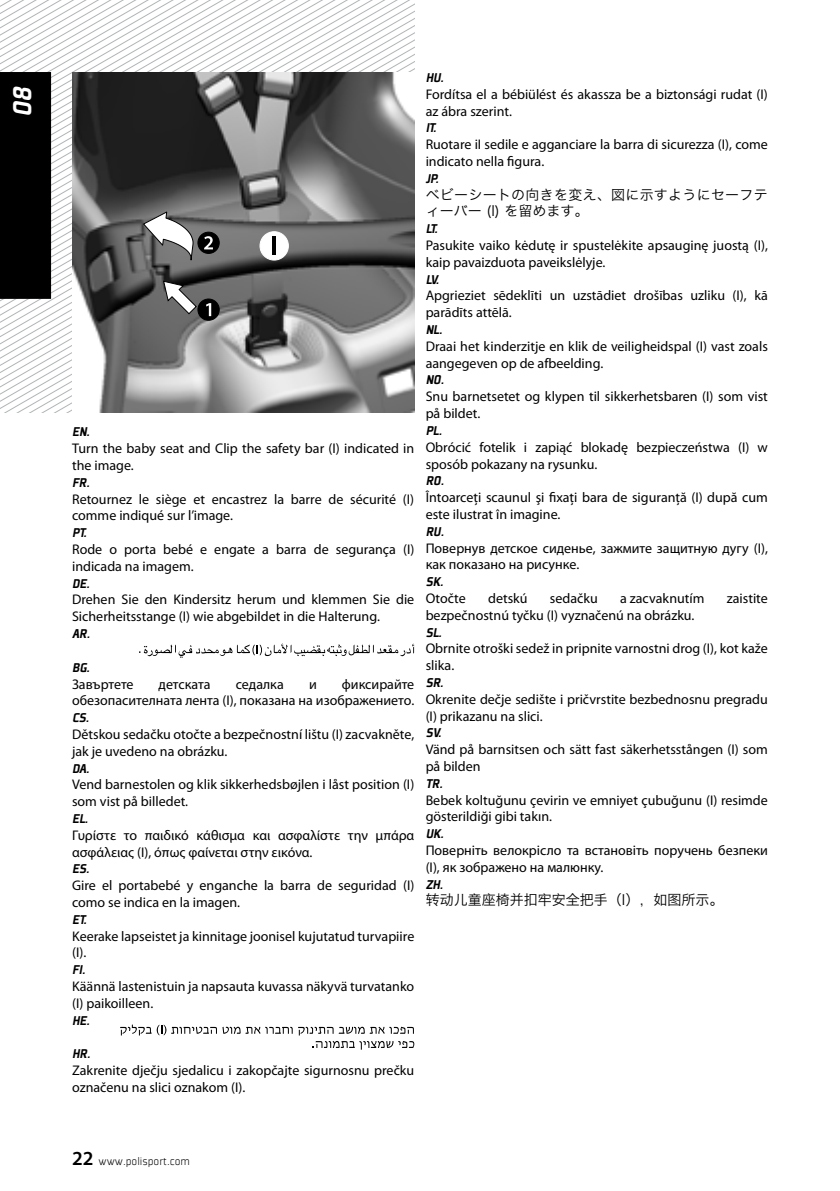
<style>
.page{position:relative;width:840px;height:1191px;background:#fff}
.page>*{position:absolute;margin:0;border:0;box-sizing:border-box;transform-origin:0 0}
.t1{font:28px "Plexes Black Italic Pro";color:#fff}
.t2{font:14px/16.8px "Myriad Pro";color:#000}
.t3{font:14px "Plexes Black Italic Pro";letter-spacing:-.01em;color:#000}
.t4{font:14px/16.8px "Hiragino Sans GB W3";letter-spacing:.02em;color:#000}
.t5{font:14px "Hiragino Sans GB W3";color:#000}
.t6{font:12px "Plexes Light Pro";color:#000}
.s1{font-family:"Myriad Pro";font-weight:600;font-size:20px}
</style>
<div class="page">
<svg style="left:0;top:0;width:414px;height:412px"></svg>
<div style="left:0;top:72px;width:51px;height:227px;background:#000"></div>
<img style="left:72px;top:72px;width:342px;height:340px">
<div style="left:260px;top:232px;width:28px;height:28px;background:#fff;border-radius:50%"></div>
<div style="left:259px;top:231px;width:30px;height:29px;border:1px solid #fff;border-radius:50%"></div>
<hr style="left:272px;top:236px;width:4px;height:19px;background:#000">
<svg style="left:143px;top:211px;width:50px;height:49px"></svg>
<svg style="left:163px;top:280px;width:34px;height:34px"></svg>
<div style="left:198px;top:299px;width:21px;height:21px;background:#000;border-radius:50%"></div>
<div style="left:197px;top:299px;width:22px;height:22px;border:1px solid #000;border-radius:50%"></div>
<svg style="left:206px;top:303px;width:5px;height:13px"></svg>
<div style="left:198px;top:232px;width:21px;height:21px;background:#000;border-radius:50%"></div>
<div style="left:197px;top:232px;width:22px;height:22px;border:1px solid #000;border-radius:50%"></div>
<svg style="left:204px;top:236px;width:9px;height:13px"></svg>
<svg style="left:139px;top:643px;width:275px;height:15px"></svg>
<svg style="left:298px;top:1026px;width:115px;height:9px"></svg>
<svg style="left:120px;top:1024px;width:172px;height:11px"></svg>
<svg style="left:312px;top:1041px;width:102px;height:8px"></svg>
<h1 class="t1" style="left:4px;top:117px;width:32px;rotate:-90deg">08</h1>
<p class="t3" style="left:72px;top:423px;width:19px">EN.</p>
<p class="t2" style="left:72px;top:440px;width:343px">Turn the baby seat and Clip the safety bar (I) indicated in the image.</p>
<p class="t3" style="left:72px;top:473px;width:19px">FR.</p>
<p class="t2" style="left:72px;top:490px;width:343px">Retournez le siège et encastrez la barre de sécurité (I) comme indiqué sur l’image.</p>
<p class="t3" style="left:72px;top:523px;width:16px">PT.</p>
<p class="t2" style="left:72px;top:541px;width:343px">Rode o porta bebé e engate a barra de segurança (I) indicada na imagem.</p>
<p class="t3" style="left:72px;top:574px;width:19px">DE.</p>
<p class="t2" style="left:72px;top:591px;width:343px">Drehen Sie den Kindersitz herum und klemmen Sie die<br>Sicherheitsstange (I) wie abgebildet in die Halterung.</p>
<p class="t3" style="left:72px;top:624px;width:19px">AR.</p>
<p class="t3" style="left:72px;top:658px;width:19px">BG.</p>
<p class="t2" style="left:72px;top:675px;width:63px">Завъртете</p>
<p class="t2" style="left:158px;top:675px;width:53px">детската</p>
<p class="t2" style="left:235px;top:675px;width:50px">седалка</p>
<p class="t2" style="left:309px;top:675px;width:9px">и</p>
<p class="t2" style="left:72px;top:675px;width:343px;text-align:right">фиксирайте<br>обезопасителната лента (І), показана на изображението.</p>
<p class="t3" style="left:72px;top:708px;width:18px">CS.</p>
<p class="t2" style="left:72px;top:725px;width:343px">Dětskou sedačku otočte a bezpečnostní lištu (I) zacvakněte, jak je uvedeno na obrázku.</p>
<p class="t3" style="left:72px;top:759px;width:19px">DA.</p>
<p class="t2" style="left:72px;top:776px;width:343px">Vend barnestolen og klik sikkerhedsbøjlen i låst position (I) som vist på billedet.</p>
<p class="t3" style="left:72px;top:809px;width:18px">EL.</p>
<p class="t2" style="left:72px;top:826px;width:343px">Γυρίστε το παιδικό κάθισμα και ασφαλίστε την μπάρα ασφάλειας (I), όπως φαίνεται στην εικόνα.</p>
<p class="t3" style="left:72px;top:859px;width:19px">ES.</p>
<p class="t2" style="left:72px;top:877px;width:343px">Gire el portabebé y enganche la barra de seguridad (I) como se indica en la imagen.</p>
<p class="t3" style="left:72px;top:910px;width:16px">ET.</p>
<p class="t2" style="left:72px;top:927px;width:343px">Keerake lapseistet ja kinnitage joonisel kujutatud turvapiire (I).</p>
<p class="t3" style="left:72px;top:960px;width:15px">FI.</p>
<p class="t2" style="left:72px;top:977px;width:343px">Käännä lastenistuin ja napsauta kuvassa näkyvä turvatanko (I) paikoilleen.</p>
<p class="t3" style="left:72px;top:1011px;width:19px">HE.</p>
<p class="t3" style="left:72px;top:1044px;width:20px">HR.</p>
<p class="t2" style="left:72px;top:1061px;width:343px">Zakrenite dječju sjedalicu i zakopčajte sigurnosnu prečku označenu na slici oznakom (I).</p>
<p class="t3" style="left:425px;top:68px;width:20px">HU.</p>
<p class="t2" style="left:425px;top:85px;width:343px">Fordítsa el a bébiülést és akassza be a biztonsági rudat (I) az ábra szerint.</p>
<p class="t3" style="left:425px;top:119px;width:12px">IT.</p>
<p class="t2" style="left:425px;top:136px;width:343px">Ruotare iI sedile e agganciare la barra di sicurezza (I), come indicato nella figura.</p>
<p class="t3" style="left:425px;top:169px;width:15px">JP.</p>
<p class="t4" style="left:425px;top:186px;width:343px">ベビーシートの向きを変え、図に示すようにセーフティーバー (I) を留めます。</p>
<p class="t3" style="left:425px;top:220px;width:14px">LT.</p>
<p class="t2" style="left:425px;top:237px;width:343px">Pasukite vaiko kėdutę ir spustelėkite apsauginę juostą (I), kaip pavaizduota paveikslėlyje.</p>
<p class="t3" style="left:425px;top:270px;width:15px">LV.</p>
<p class="t2" style="left:425px;top:287px;width:343px">Apgrieziet sēdeklīti un uzstādiet drošības uzliku (I), kā parādīts attēlā.</p>
<p class="t3" style="left:425px;top:320px;width:18px">NL.</p>
<p class="t2" style="left:425px;top:337px;width:343px">Draai het kinderzitje en klik de veiligheidspal (I) vast zoals aangegeven op de afbeelding.</p>
<p class="t3" style="left:425px;top:371px;width:20px">NO.</p>
<p class="t2" style="left:425px;top:388px;width:343px">Snu barnetsetet og klypen til sikkerhetsbaren (I) som vist på bildet.</p>
<p class="t3" style="left:425px;top:421px;width:18px">PL.</p>
<p class="t2" style="left:425px;top:438px;width:343px">Obrócić fotelik i zapiąć blokadę bezpieczeństwa (I) w sposób pokazany na rysunku.</p>
<p class="t3" style="left:425px;top:472px;width:20px">RO.</p>
<p class="t2" style="left:425px;top:489px;width:343px">Întoarceţi scaunul şi fixaţi bara de siguranţă (I) după cum este ilustrat în imagine.</p>
<p class="t3" style="left:425px;top:522px;width:20px">RU.</p>
<p class="t2" style="left:425px;top:539px;width:343px">Повернув детское сиденье, зажмите защитную дугу (I), как показано на рисунке.</p>
<p class="t3" style="left:425px;top:572px;width:19px">SK.</p>
<p class="t2" style="left:425px;top:589px;width:42px">Otočte</p>
<p class="t2" style="left:488px;top:589px;width:41px">detskú</p>
<p class="t2" style="left:549px;top:589px;width:49px">sedačku</p>
<p class="t2" style="left:619px;top:589px;width:86px">a zacvaknutím</p>
<p class="t2" style="left:726px;top:589px;width:43px">zaistite</p>
<p class="t2" style="left:425px;top:606px;width:270px">bezpečnostnú tyčku (I) vyznačenú na obrázku.</p>
<p class="t3" style="left:425px;top:623px;width:18px">SL.</p>
<p class="t2" style="left:425px;top:640px;width:343px">Obrnite otroški sedež in pripnite varnostni drog (I), kot kaže slika.</p>
<p class="t3" style="left:425px;top:673px;width:19px">SR.</p>
<p class="t2" style="left:425px;top:690px;width:343px">Okrenite dečje sedište i pričvrstite bezbednosnu pregradu (I) prikazanu na slici.</p>
<p class="t3" style="left:425px;top:724px;width:17px">SV.</p>
<p class="t2" style="left:425px;top:741px;width:343px">Vänd på barnsitsen och sätt fast säkerhetsstången (I) som på bilden</p>
<p class="t3" style="left:425px;top:774px;width:18px">TR.</p>
<p class="t2" style="left:425px;top:791px;width:343px">Bebek koltuğunu çevirin ve emniyet çubuğunu (I) resimde gösterildiği gibi takın.</p>
<p class="t3" style="left:425px;top:824px;width:19px">UK.</p>
<p class="t2" style="left:425px;top:841px;width:343px">Поверніть велокрісло та встановіть поручень безпеки (I), як зображено на малюнку.</p>
<p class="t3" style="left:425px;top:875px;width:19px">ZH.</p>
<p class="t5" style="left:425px;top:891px;width:299px">转动儿童座椅并扣牢安全把手（I），如图所示。</p>
<p class="t6" style="left:72px;top:1153px;width:119px"><span class="s1">22</span> www.polisport.com</p>
</div>
